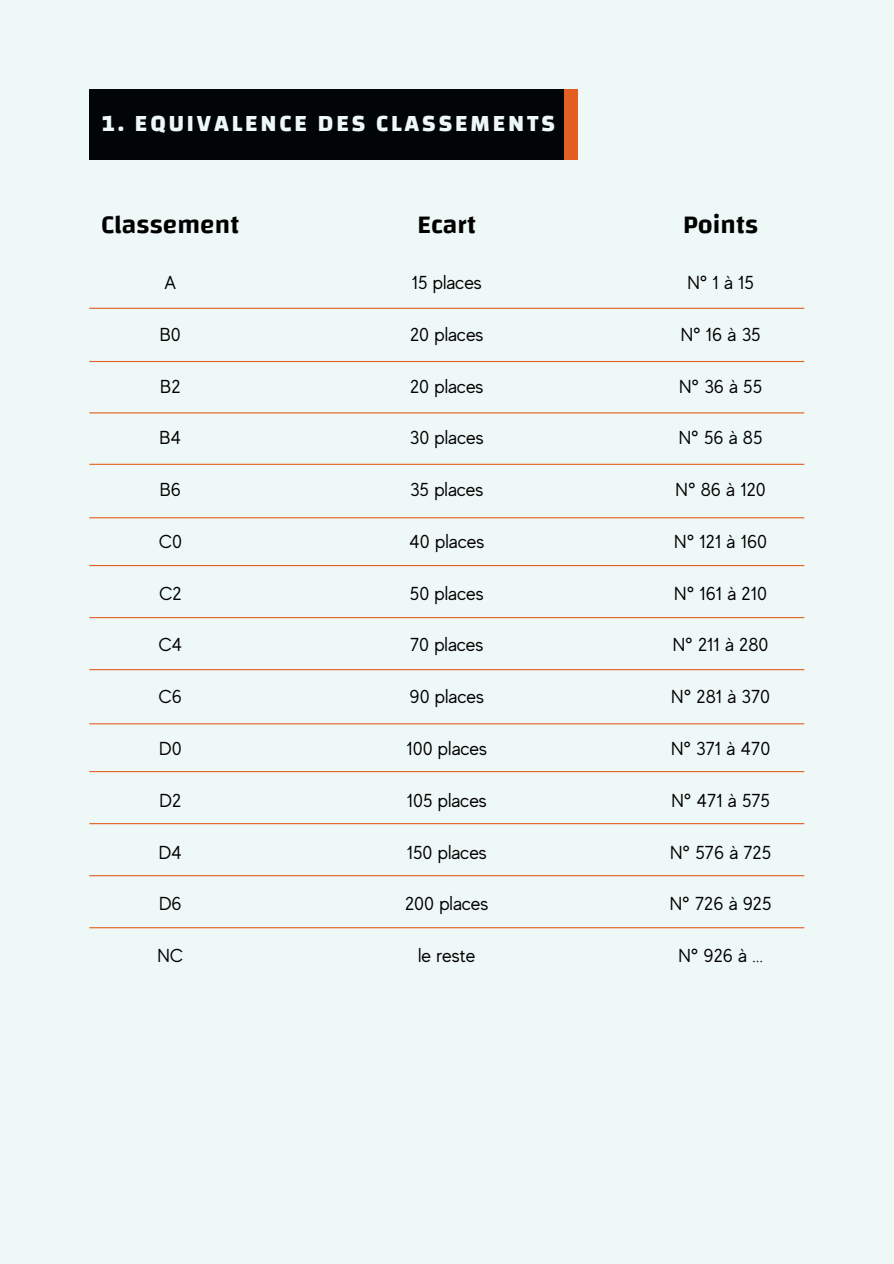
<style>
.page{position:relative;width:894px;height:1264px;background:#fff}
.page>*{position:absolute;margin:0;border:0;box-sizing:border-box;transform-origin:0 0}
.t1{font:600 26.25px "Changa";color:#000}
.t2{font:700 24px "Changa";letter-spacing:.12em;color:#eef8f7}
.t3{font:18.75px "MADE Evolve Sans";color:#000}
</style>
<div class="page">
<div style="left:0;top:0;width:893px;height:1263px;background:#eef8f7"></div>
<div style="left:89px;top:89px;width:479px;height:71px;background:#010506"></div>
<div style="left:564px;top:89px;width:14px;height:71px;background:#e35f21"></div>
<hr style="left:89px;top:308px;width:715px;height:1px;background:#e35f21">
<hr style="left:89px;top:361px;width:715px;height:1px;background:#e35f21">
<hr style="left:89px;top:412px;width:715px;height:1px;background:#e35f21">
<hr style="left:89px;top:464px;width:715px;height:1px;background:#e35f21">
<hr style="left:89px;top:517px;width:715px;height:1px;background:#e35f21">
<hr style="left:89px;top:565px;width:715px;height:1px;background:#e35f21">
<hr style="left:89px;top:617px;width:715px;height:1px;background:#e35f21">
<hr style="left:89px;top:669px;width:715px;height:1px;background:#e35f21">
<hr style="left:89px;top:723px;width:715px;height:1px;background:#e35f21">
<hr style="left:89px;top:771px;width:715px;height:1px;background:#e35f21">
<hr style="left:89px;top:823px;width:715px;height:1px;background:#e35f21">
<hr style="left:89px;top:875px;width:715px;height:1px;background:#e35f21">
<hr style="left:89px;top:927px;width:715px;height:1px;background:#e35f21">
<h1 class="t2" style="left:103px;top:109px;width:454px">1. EQUIVALENCE DES CLASSEMENTS</h1>
<h2 class="t1" style="left:101px;top:208px;width:140px">Classement</h2>
<h2 class="t1" style="left:417px;top:208px;width:60px">Ecart</h2>
<h2 class="t1" style="left:682px;top:208px;width:77px">Points</h2>
<p class="t3" style="left:164px;top:272px;width:14px">A</p>
<p class="t3" style="left:160px;top:324px;width:23px">B0</p>
<p class="t3" style="left:160px;top:376px;width:22px">B2</p>
<p class="t3" style="left:159px;top:427px;width:23px">B4</p>
<p class="t3" style="left:160px;top:479px;width:23px">B6</p>
<p class="t3" style="left:159px;top:531px;width:25px">C0</p>
<p class="t3" style="left:159px;top:583px;width:24px">C2</p>
<p class="t3" style="left:158px;top:634px;width:25px">C4</p>
<p class="t3" style="left:159px;top:686px;width:25px">C6</p>
<p class="t3" style="left:159px;top:738px;width:24px">D0</p>
<p class="t3" style="left:159px;top:790px;width:23px">D2</p>
<p class="t3" style="left:159px;top:841px;width:25px">D4</p>
<p class="t3" style="left:159px;top:893px;width:24px">D6</p>
<p class="t3" style="left:157px;top:945px;width:27px">NC</p>
<p class="t3" style="left:411px;top:272px;width:72px">15 places</p>
<p class="t3" style="left:410px;top:324px;width:75px">20 places</p>
<p class="t3" style="left:410px;top:376px;width:75px">20 places</p>
<p class="t3" style="left:410px;top:427px;width:75px">30 places</p>
<p class="t3" style="left:410px;top:479px;width:75px">35 places</p>
<p class="t3" style="left:409px;top:531px;width:77px">40 places</p>
<p class="t3" style="left:410px;top:583px;width:75px">50 places</p>
<p class="t3" style="left:410px;top:634px;width:75px">70 places</p>
<p class="t3" style="left:409px;top:686px;width:76px">90 places</p>
<p class="t3" style="left:406px;top:738px;width:82px">100 places</p>
<p class="t3" style="left:406px;top:790px;width:82px">105 places</p>
<p class="t3" style="left:406px;top:841px;width:82px">150 places</p>
<p class="t3" style="left:405px;top:893px;width:85px">200 places</p>
<p class="t3" style="left:418px;top:945px;width:59px">le reste</p>
<h3 class="t3" style="left:687px;top:272px;width:68px">N°1à15</h3>
<h3 class="t3" style="left:680px;top:324px;width:81px">N° 16 à 35</h3>
<h3 class="t3" style="left:679px;top:376px;width:85px">N° 36 à 55</h3>
<h3 class="t3" style="left:678px;top:427px;width:85px">N° 56 à 85</h3>
<h3 class="t3" style="left:675px;top:479px;width:92px">N° 86 à 120</h3>
<h3 class="t3" style="left:674px;top:531px;width:94px">N° 121 à 160</h3>
<h3 class="t3" style="left:674px;top:583px;width:94px">N° 161 à 210</h3>
<h3 class="t3" style="left:672px;top:634px;width:97px">N° 211 à 280</h3>
<h3 class="t3" style="left:671px;top:686px;width:100px">N° 281 à 370</h3>
<h3 class="t3" style="left:671px;top:738px;width:101px">N° 371 à 470</h3>
<h3 class="t3" style="left:671px;top:790px;width:100px">N° 471 à 575</h3>
<h3 class="t3" style="left:670px;top:841px;width:102px">N° 576 à 725</h3>
<h3 class="t3" style="left:669px;top:893px;width:103px">N° 726 à 925</h3>
<h3 class="t3" style="left:678px;top:945px;width:86px">N° 926 à ...</h3>
</div>
